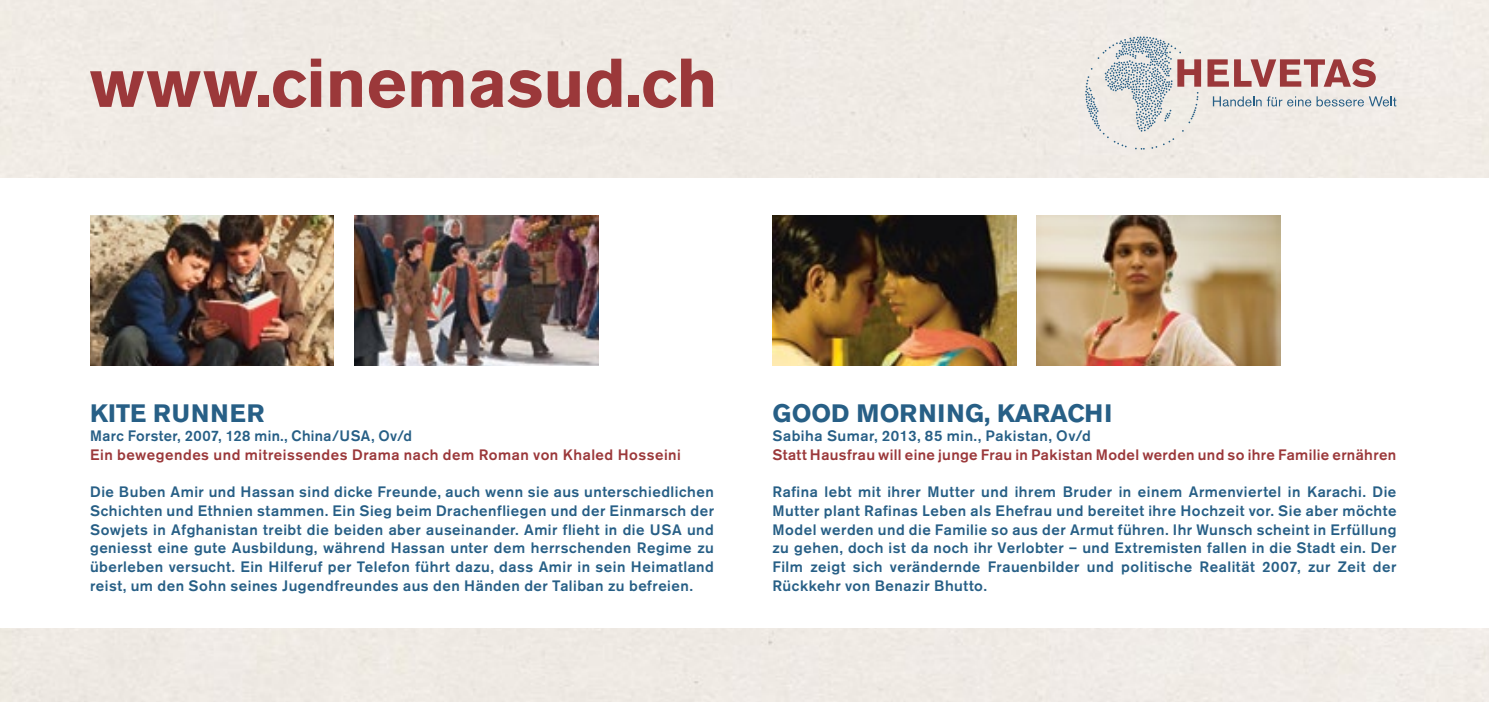
<style>
.page{position:relative;width:1489px;height:702px;background:#fff}
.page>*{position:absolute;margin:0;border:0;box-sizing:border-box;transform-origin:0 0}
.t1{font:700 68.25px "Akzidenz Grotesk BE";letter-spacing:.005em;color:#9b383a}
.t2{font:700 25px "Akzidenz Grotesk BE";color:#275f86}
.t3{font:700 25px "Akzidenz Grotesk BE";letter-spacing:.04em;color:#275f86}
.t4{font:500 15px/18.8px "Akzidenz Grotesk BE";letter-spacing:.035em;color:#275f86;text-align:justify}
.t5{font:500 15px "Akzidenz Grotesk BE";letter-spacing:.03em;color:#9b383a}
</style>
<div class="page">
<div style="left:0;top:0;width:1488px;height:702px;background:#efeae5"></div>
<div style="left:0;top:178px;width:1488px;height:450px;background:#fff"></div>
<svg style="left:1212px;top:96px;width:184px;height:10px;background:#bac5cc"></svg>
<svg style="left:1207px;top:59px;width:168px;height:28px;background:#c48f8d"></svg>
<svg style="left:1085px;top:36px;width:115px;height:114px;background:#d7d6d6"></svg>
<img style="left:772px;top:215px;width:244px;height:151px">
<img style="left:1036px;top:215px;width:244px;height:151px">
<img style="left:354px;top:215px;width:244px;height:151px">
<img style="left:90px;top:215px;width:244px;height:151px">
<h1 class="t1" style="left:90px;top:44px;width:629px">www.cinemasud.ch</h1>
<h2 class="t3" style="left:90px;top:399px;width:176px">KITE RUNNER</h2>
<p class="t4" style="left:90px;top:426px;width:323px">Marc Forster, 2007, 128 min., China/USA, Ov/d</p>
<p class="t5" style="left:90px;top:445px;width:592px">Ein bewegendes und mitreissendes Drama nach dem Roman von Khaled Hosseini</p>
<p class="t4" style="left:90px;top:482px;width:625px">Die Buben Amir und Hassan sind dicke Freunde, auch wenn sie aus unterschiedlichen Schichten und Ethnien stammen. Ein Sieg beim Drachenfliegen und der Einmarsch der Sowjets in Afghanistan treibt die beiden aber auseinander. Amir flieht in die USA und geniesst eine gute Ausbildung, während Hassan unter dem herrschenden Regime zu überleben versucht. Ein Hilferuf per Telefon führt dazu, dass Amir in sein Heimatland reist, um den Sohn seines Jugendfreundes aus den Händen der Taliban zu befreien.</p>
<h2 class="t2" style="left:772px;top:399px;width:341px">GOOD MORNING, KARACHI</h2>
<p class="t4" style="left:772px;top:426px;width:320px">Sabiha Sumar, 2013, 85 min., Pakistan, Ov/d</p>
<p class="t5" style="left:772px;top:445px;width:625px">Statt Hausfrau will eine junge Frau in Pakistan Model werden und so ihre Familie ernähren</p>
<p class="t4" style="left:772px;top:482px;width:625px">Rafina lebt mit ihrer Mutter und ihrem Bruder in einem Armenviertel in Karachi. Die Mutter plant Rafinas Leben als Ehefrau und bereitet ihre Hochzeit vor. Sie aber möchte Model werden und die Familie so aus der Armut führen. Ihr Wunsch scheint in Erfüllung zu gehen, doch ist da noch ihr Verlobter – und Extremisten fallen in die Stadt ein. Der Film zeigt sich verändernde Frauenbilder und politische Realität 2007, zur Zeit der Rückkehr von Benazir Bhutto.</p>
</div>
